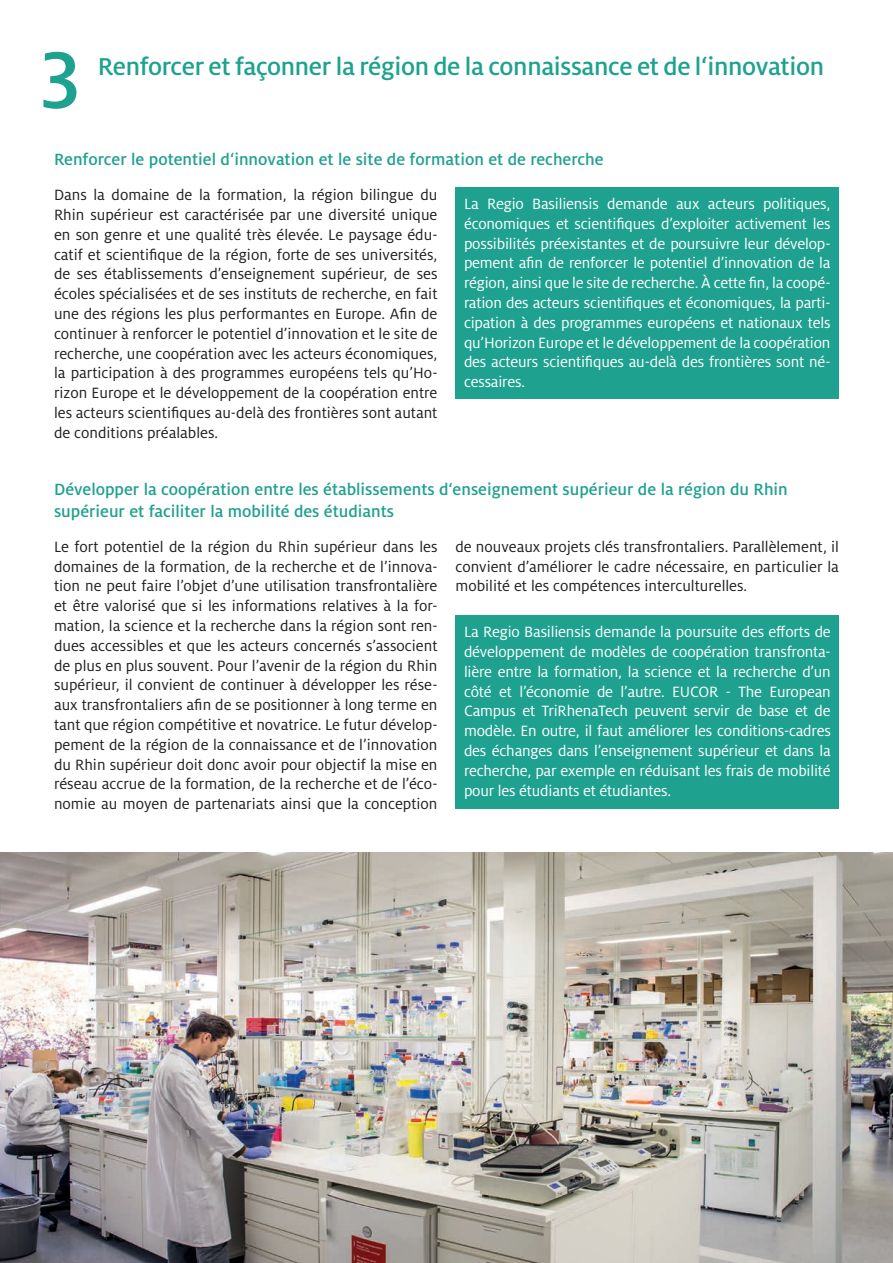
<style>
.page{position:relative;width:893px;height:1263px;background:#fff}
.page>*{position:absolute;margin:0;border:0;box-sizing:border-box;transform-origin:0 0}
.t1{font:500 88.5px "Milo Pro";color:#1ea28f}
.t2{font:500 27px "Milo Pro";letter-spacing:-.015em;color:#1ea28f}
.t3{font:500 18px/21.6px "Milo Pro";color:#20a18e}
.t4{font:16.5px/19.8px "Milo Pro";color:#231f20;text-align:justify}
.t5{font:16.5px/19.8px "Milo Pro";letter-spacing:-.01em;color:#fff;text-align:justify}
</style>
<div class="page">
<div style="left:455px;top:615px;width:384px;height:194px;background:#1ea28f"></div>
<img style="left:0;top:852px;width:893px;height:411px">
<div style="left:455px;top:187px;width:384px;height:211px;background:#1ea28f"></div>
<h1 class="t1" style="left:40px;top:19px;width:42px">3</h1>
<h2 class="t2" style="left:98px;top:52px;width:728px">Renforcer et façonner la région de la connaissance et de l‘innovation</h2>
<p class="t3" style="left:54px;top:149px;width:551px">Renforcer le potentiel d‘innovation et le site de formation et de recherche</p>
<p class="t4" style="left:54px;top:185px;width:385px">Dans la domaine de la formation, la région bilingue du Rhin supérieur est caractérisée par une diversité unique en son genre et une qualité très élevée. Le paysage édu&shy;catif et scientifique de la région, forte de ses universités, de ses établissements d’enseignement supérieur, de ses écoles spécialisées et de ses instituts de recherche, en fait une des régions les plus performantes en Europe. Afin de continuer à renforcer le potentiel d’innovation et le site de recherche, une coopération avec les acteurs économiques, la participation à des programmes européens tels qu’Ho&shy;rizon Europe et le développement de la coopération entre les acteurs scientifiques au-delà des frontières sont autant de conditions préalables.</p>
<p class="t5" style="left:464px;top:194px;width:368px">La Regio Basiliensis demande aux acteurs politiques, économiques et scientifiques d’exploiter activement les possibilités préexistantes et de poursuivre leur dévelop&shy;pement afin de renforcer le potentiel d’innovation de la région, ainsi que le site de recherche. À cette fin, la coopé&shy;ration des acteurs scientifiques et économiques, la parti&shy;cipation à des programmes européens et nationaux tels qu’Horizon Europe et le développement de la coopération des acteurs scientifiques au-delà des frontières sont né&shy;cessaires.</p>
<p class="t3" style="left:54px;top:479px;width:735px">Développer la coopération entre les établissements d‘enseignement supérieur de la région du Rhin supérieur et faciliter la mobilité des étudiants</p>
<p class="t4" style="left:54px;top:537px;width:385px">Le fort potentiel de la région du Rhin supérieur dans les domaines de la formation, de la recherche et de l’innova&shy;tion ne peut faire l’objet d’une utilisation transfrontalière et être valorisé que si les informations relatives à la for&shy;mation, la science et la recherche dans la région sont ren&shy;dues accessibles et que les acteurs concernés s’associent de plus en plus souvent. Pour l’avenir de la région du Rhin supérieur, il convient de continuer à développer les rése&shy;aux transfrontaliers afin de se positionner à long terme en tant que région compétitive et novatrice. Le futur dévelop&shy;pement de la région de la connaissance et de l’innovation du Rhin supérieur doit donc avoir pour objectif la mise en réseau accrue de la formation, de la recherche et de l’éco&shy;nomie au moyen de partenariats ainsi que la conception</p>
<p class="t4" style="left:455px;top:537px;width:385px">de nouveaux projets clés transfrontaliers. Parallèlement, il convient d’améliorer le cadre nécessaire, en particulier la mobilité et les compétences interculturelles.</p>
<p class="t5" style="left:464px;top:622px;width:368px">La Regio Basiliensis demande la poursuite des efforts de développement de modèles de coopération transfronta&shy;lière entre la formation, la science et la recherche d’un côté et l’économie de l’autre. EUCOR - The European Campus et TriRhenaTech peuvent servir de base et de modèle. En outre, il faut améliorer les conditions-cadres des échanges dans l’enseignement supérieur et dans la recherche, par exemple en réduisant les frais de mobilité pour les étudiants et étudiantes.</p>
</div>
